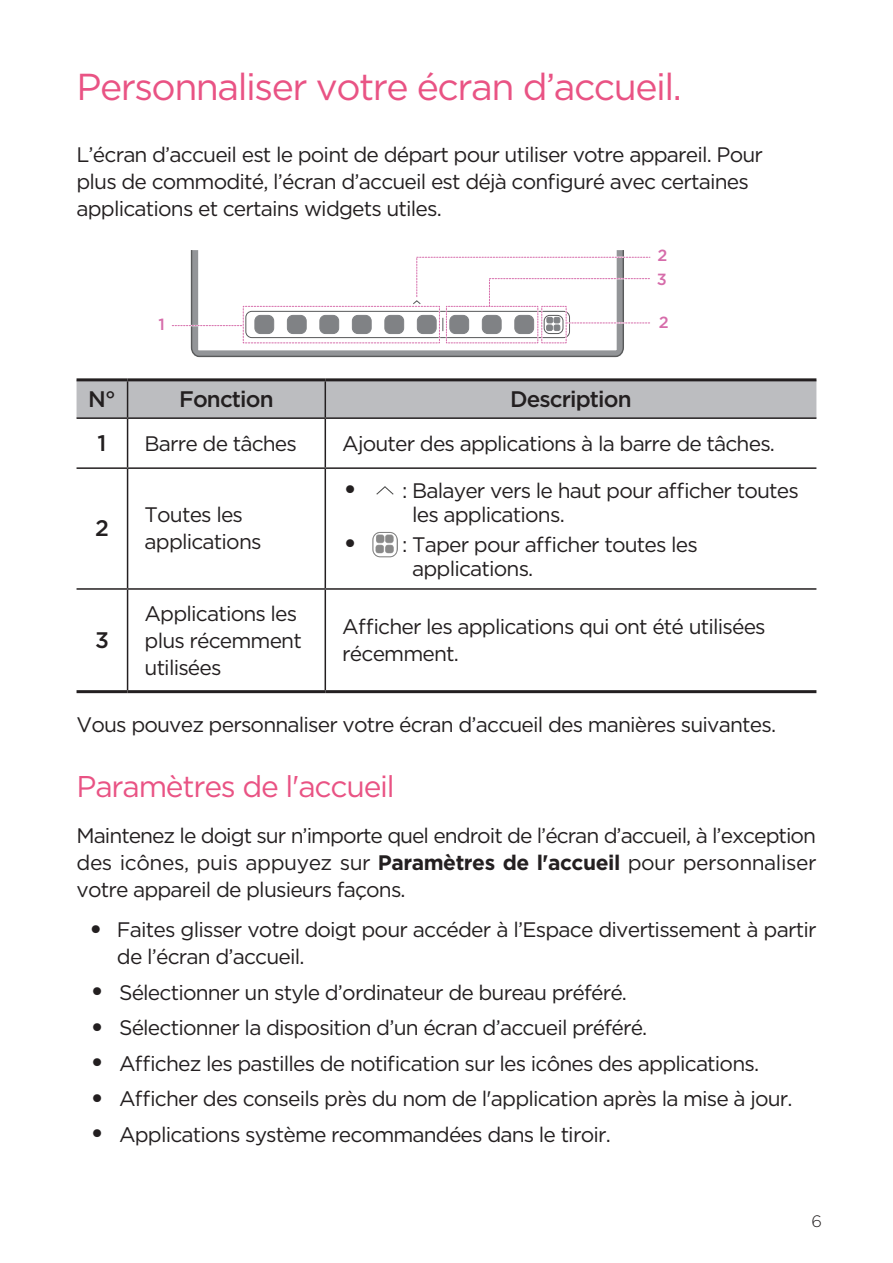
<style>
.page{position:relative;width:893px;height:1263px;background:#fff}
.page>*{position:absolute;margin:0;border:0;box-sizing:border-box;transform-origin:0 0}
._2级标题-红色{font:37.5px "Gotham";letter-spacing:-.04em;color:#e95384}
._3级标题-红色{font:30px "Gotham";letter-spacing:-.04em;color:#e95384}
.表格标题{font:500 22.5px "Gotham";letter-spacing:-.04em;color:#231f20}
.正文{font:21px/27px "Gotham";letter-spacing:-.04em;color:#231f20}
.表格正文{font:21px/27px "Gotham";letter-spacing:-.04em;color:#231f20}
.t1{font:300 16.5px "Gotham";color:#231f20}
.t2{font:500 16.2px/23.5px "Gotham";color:#d66caa}
.s1{font-family:"Helvetica LT Std";font-weight:700;font-stretch:condensed}
.s2{font-weight:700}
</style>
<div class="page">
<svg style="left:190px;top:250px;width:435px;height:107px"></svg>
<svg style="left:172px;top:257px;width:478px;height:87px"></svg>
<div style="left:77px;top:381px;width:739px;height:36px;background:#bcbdc0"></div>
<hr style="left:127px;top:419px;width:1px;height:48px;background:#231f20">
<hr style="left:325px;top:419px;width:1px;height:48px;background:#231f20">
<hr style="left:77px;top:467px;width:51px;height:2px;background:#231f20">
<hr style="left:128px;top:467px;width:197px;height:2px;background:#231f20">
<hr style="left:127px;top:469px;width:1px;height:119px;background:#231f20">
<hr style="left:325px;top:467px;width:491px;height:2px;background:#231f20">
<hr style="left:325px;top:469px;width:1px;height:119px;background:#231f20">
<hr style="left:77px;top:588px;width:51px;height:2px;background:#231f20">
<hr style="left:128px;top:588px;width:197px;height:2px;background:#231f20">
<hr style="left:127px;top:590px;width:1px;height:100px;background:#231f20">
<hr style="left:325px;top:588px;width:491px;height:2px;background:#231f20">
<hr style="left:325px;top:590px;width:1px;height:100px;background:#231f20">
<hr style="left:77px;top:690px;width:51px;height:3px;background:#231f20">
<hr style="left:128px;top:690px;width:197px;height:3px;background:#231f20">
<hr style="left:325px;top:690px;width:491px;height:3px;background:#231f20">
<hr style="left:77px;top:378px;width:51px;height:3px;background:#231f20">
<hr style="left:128px;top:378px;width:197px;height:3px;background:#231f20">
<hr style="left:325px;top:378px;width:491px;height:3px;background:#231f20">
<hr style="left:127px;top:381px;width:1px;height:36px;background:#231f20">
<hr style="left:325px;top:381px;width:1px;height:36px;background:#231f20">
<hr style="left:77px;top:417px;width:51px;height:2px;background:#231f20">
<hr style="left:128px;top:417px;width:197px;height:2px;background:#231f20">
<hr style="left:325px;top:417px;width:491px;height:2px;background:#231f20">
<img style="left:376px;top:486px;width:18px;height:9px">
<img style="left:372px;top:532px;width:26px;height:25px">
<p class="_2级标题-红色" style="left:77px;top:63px;width:607px">Personnaliser votre écran d’accueil.</p>
<p class="正文" style="left:77px;top:141px;width:688px">L’écran d’accueil est le point de départ pour utiliser votre appareil. Pour plus de commodité, l’écran d’accueil est déjà configuré avec certaines applications et certains widgets utiles.</p>
<p class="t2" style="left:158px;top:312px;width:8px">1</p>
<p class="t2" style="left:657px;top:243px;width:12px">2<br>3</p>
<p class="t2" style="left:659px;top:310px;width:11px">2</p>
<p class="表格标题" style="left:88px;top:384px;width:29px">N°</p>
<p class="表格标题" style="left:179px;top:384px;width:96px">Fonction</p>
<p class="表格标题" style="left:510px;top:384px;width:123px">Description</p>
<p class="表格标题" style="left:98px;top:428px;width:10px">1</p>
<p class="表格正文" style="left:145px;top:429px;width:154px">Barre de tâches</p>
<p class="表格正文" style="left:342px;top:429px;width:434px">Ajouter des applications à la barre de tâches.</p>
<p class="表格标题" style="left:95px;top:514px;width:15px">2</p>
<p class="表格标题" style="left:95px;top:625px;width:15px">3</p>
<p class="表格正文" style="left:145px;top:501px;width:118px">Toutes les applications</p>
<p class="表格正文" style="left:145px;top:599px;width:159px">Applications les plus récemment utilisées</p>
<p class="正文" style="left:412px;top:477px;width:388px;line-height:24.8px;text-indent:-66px"><span class="s1">•</span> : Balayer vers le haut pour afficher toutes les applications.</p>
<p class="正文" style="left:412px;top:531px;width:287px;line-height:24.8px;text-indent:-66px"><span class="s1">•</span> : Taper pour afficher toutes les applications.</p>
<p class="表格正文" style="left:342px;top:613px;width:425px">Afficher les applications qui ont été utilisées récemment.</p>
<p class="正文" style="left:77px;top:711px;width:701px">Vous pouvez personnaliser votre écran d’accueil des manières suivantes.</p>
<p class="_3级标题-红色" style="left:77px;top:767px;width:320px">Paramètres de l'accueil</p>
<p class="正文" style="left:77px;top:822px;width:741px;text-align:justify">Maintenez le doigt sur n’importe quel endroit de l’écran d’accueil, à l’exception des icônes, puis appuyez sur <span class="s2">Paramètres de l'accueil</span> pour personnaliser votre appareil de plusieurs façons.</p>
<p class="正文" style="left:117px;top:916px;width:701px;text-indent:-26px"><span class="s1">•</span> Faites glisser votre doigt pour accéder à l’Espace divertissement à partir de l’écran d’accueil.</p>
<p class="正文" style="left:93px;top:978px;width:536px"><span class="s1">•</span> Sélectionner un style d’ordinateur de bureau préféré.</p>
<p class="正文" style="left:93px;top:1014px;width:556px"><span class="s1">•</span> Sélectionner la disposition d’un écran d’accueil préféré.</p>
<p class="正文" style="left:93px;top:1049px;width:668px"><span class="s1">•</span> Affichez les pastilles de notification sur les icônes des applications.</p>
<p class="正文" style="left:93px;top:1085px;width:701px"><span class="s1">•</span> Afficher des conseils près du nom de l'application après la mise à jour.</p>
<p class="正文" style="left:93px;top:1120px;width:520px"><span class="s1">•</span> Applications système recommandées dans le tiroir.</p>
<p class="t1" style="left:812px;top:1210px;width:12px">6</p>
</div>
